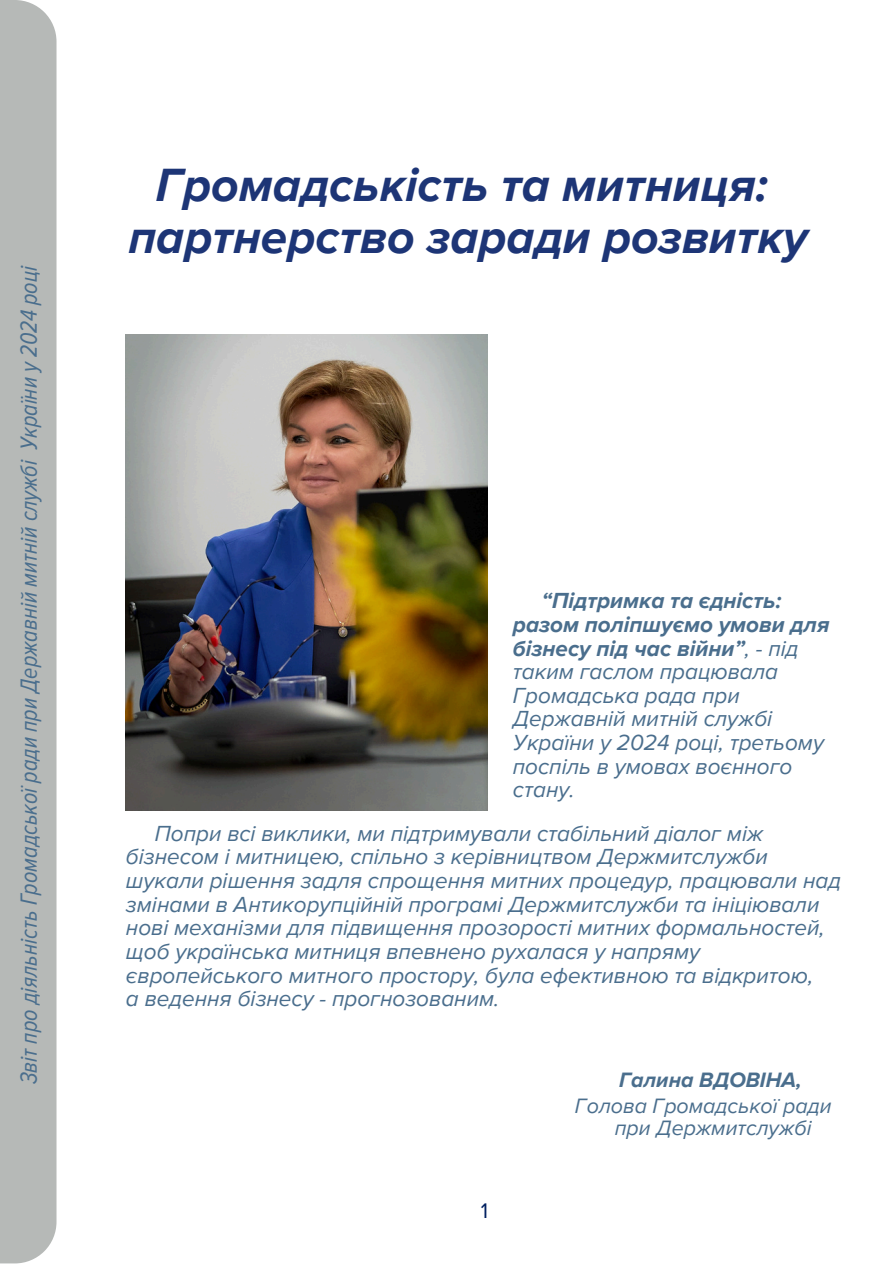
<style>
.page{position:relative;width:894px;height:1264px;background:#fff}
.page>*{position:absolute;margin:0;border:0;box-sizing:border-box;transform-origin:0 0}
.t1{font:italic 700 48px/51.8px "Proxima Nova";color:#1d3576;text-align:center}
.t2{font:italic 24px "Proxima Nova Cond";color:#4a6e8d}
.t3{font:italic 22.5px/23.7px "Proxima Nova";color:#4a6e8d}
.t4{font:21.75px "Proxima Nova";color:#002060}
.t5{font:italic 21.45px "Proxima Nova";color:#4a6e8d}
.t6{font:italic 700 21.45px "Proxima Nova";color:#4a6e8d}
.s1{font-weight:700}
</style>
<div class="page">
<img style="left:126px;top:334px;width:361px;height:476px">
<div style="left:0;top:0;width:56px;height:1263px;background:#b6b9b7"></div>
<p class="t2" style="left:15px;top:1084px;width:820px;rotate:-90deg">Звіт про діяльність Громадськоїради при Державній митній службі України у2024 році</p>
<h2 class="t1" style="left:128px;top:160px;width:680px">Громадськість та митниця: партнерство заради розвитку</h2>
<h2 class="t3" style="left:512px;top:589px;width:318px;text-indent:29px"><span class="s1">“Підтримка та єдність: разом поліпшуємо умови для бізнесу під час війни”</span>, - під таким гаслом працювала<br>Громадська рада при<br>Державній митній службі<br>України у 2024 році, третьому поспіль в умовах воєнного стану.</h2>
<p class="t3" style="left:126px;top:821px;width:716px;text-indent:29px">Попри всі виклики, ми підтримували стабільний діалог між бізнесом і митницею, спільно з керівництвом Держмитслужби шукали рішення задля спрощення митних процедур, працювали над змінами в Антикорупційній програмі Держмитслужби та ініціювали нові механізми для підвищення прозорості митних формальностей, щоб українська митниця впевнено рухалася у напряму європейського митного простору, була ефективною та відкритою,<br>а ведення бізнесу - прогнозованим.</p>
<p class="t4" style="left:481px;top:1198px;width:9px">1</p>
<h2 class="t6" style="left:619px;top:1067px;width:184px">Галина ВДОВІНА,</h2>
<h1 class="t5" style="left:574px;top:1093px;width:258px">Голова Громадської ради</h1>
<p class="t5" style="left:614px;top:1115px;width:198px">при Держмитслужбі</p>
</div>
